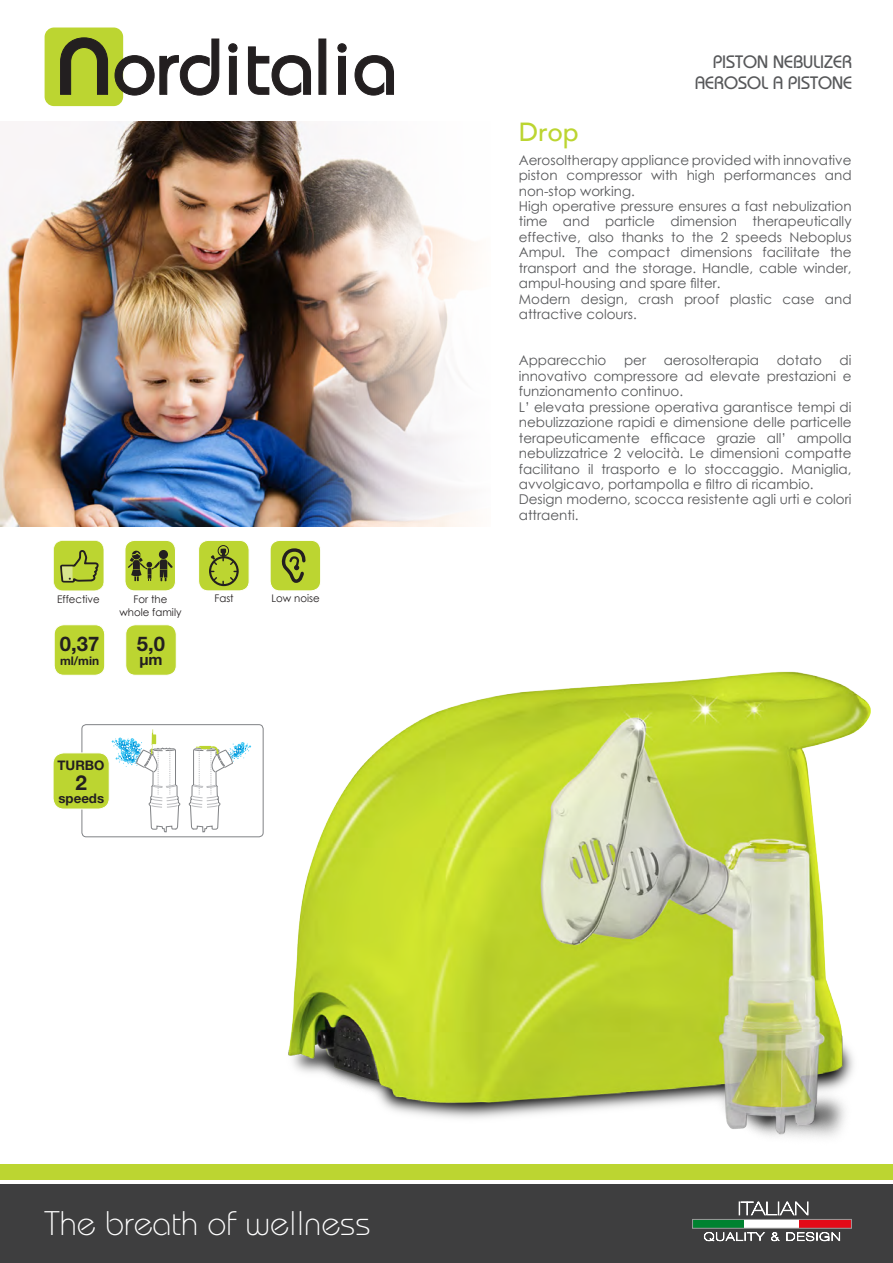
<style>
.page{position:relative;width:893px;height:1263px;background:#fff}
.page>*{position:absolute;margin:0;border:0;box-sizing:border-box;transform-origin:0 0}
.t1{font:300 34.05px "Bauhaus";color:#fff}
.t2{font:500 26.25px "Avenir";color:#bcd531}
.t3{font:700 20.7px "Helvetica Neue";color:#231f20}
.t4{font:700 20.25px "Helvetica Neue";color:#231f20}
.t5{font:500 18px "Bauhaus";color:#57585a}
.t6{font:700 15.45px "Helvetica Neue";color:#231f20}
.t7{font:13.5px/15.5px "Century Gothic";color:#57585a;text-align:justify}
.t8{font:700 13.2px "Helvetica Neue";color:#231f20}
.t9{font:700 11.85px "Helvetica Neue";color:#231f20}
.t10{font:10.5px "Century Gothic";color:#231f20}
.t11{font:2.85px "Avenir";color:#231f20}
</style>
<div class="page">
<div style="left:0;top:1185px;width:893px;height:78px;background:#3e3e3f"></div>
<div style="left:0;top:1164px;width:893px;height:16px;background:#bcd531"></div>
<div style="left:692px;top:1219px;width:53px;height:9px;background:#008230"></div>
<div style="left:744px;top:1219px;width:55px;height:9px;background:#fff"></div>
<div style="left:799px;top:1219px;width:52px;height:9px;background:#e30a17"></div>
<div style="left:692px;top:1219px;width:160px;height:9px;border:1px solid #999"></div>
<svg style="left:739px;top:1201px;width:69px;height:14px"></svg>
<svg style="left:704px;top:1232px;width:136px;height:9px"></svg>
<div style="left:199px;top:541px;width:50px;height:50px;background:#bcd531;border-radius:10px"></div>
<div style="left:198px;top:541px;width:51px;height:50px;border:1px solid #fff;border-radius:10px"></div>
<div style="left:218px;top:545px;width:11px;height:12px;border:1px solid #231f20;border-radius:50%"></div>
<svg style="left:209px;top:548px;width:30px;height:38px"></svg>
<div style="left:270px;top:541px;width:51px;height:50px;background:#bcd531;border-radius:10px"></div>
<div style="left:270px;top:541px;width:51px;height:50px;border:1px solid #fff;border-radius:10px"></div>
<svg style="left:281px;top:548px;width:25px;height:35px"></svg>
<div style="left:125px;top:541px;width:50px;height:50px;background:#bcd531;border-radius:10px"></div>
<div style="left:125px;top:541px;width:51px;height:50px;border:1px solid #fff;border-radius:10px"></div>
<svg style="left:159px;top:550px;width:9px;height:9px"></svg>
<svg style="left:128px;top:552px;width:45px;height:29px"></svg>
<div style="left:54px;top:625px;width:51px;height:50px;background:#bcd531;border-radius:10px"></div>
<div style="left:54px;top:625px;width:51px;height:50px;border:1px solid #fff;border-radius:10px"></div>
<div style="left:126px;top:625px;width:50px;height:50px;background:#bcd531;border-radius:10px"></div>
<div style="left:125px;top:625px;width:52px;height:50px;border:1px solid #fff;border-radius:10px"></div>
<svg style="left:53px;top:541px;width:51px;height:50px;background:#b3c740"></svg>
<img style="left:263px;top:671px;width:608px;height:466px">
<div style="left:82px;top:724px;width:181px;height:113px;border:1px solid #808285;border-radius:4px"></div>
<div style="left:53px;top:753px;width:56px;height:56px;background:#bcd531;border-radius:11px"></div>
<div style="left:53px;top:752px;width:57px;height:57px;border:1px solid #fff;border-radius:11px"></div>
<svg style="left:108px;top:729px;width:72px;height:109px"></svg>
<svg style="left:189px;top:742px;width:65px;height:96px"></svg>
<div style="left:45px;top:28px;width:78px;height:78px;background:#bcd531;border-radius:9px"></div>
<svg style="left:60px;top:37px;width:334px;height:58px"></svg>
<img style="left:0;top:121px;width:476px;height:405px">
<p class="t10" style="left:57px;top:592px;width:44px">Effective</p>
<p class="t11" style="left:64px;top:596px;width:31px">HIGH PERFORMANCE</p>
<p class="t10" style="left:214px;top:591px;width:21px">Fast</p>
<p class="t10" style="left:272px;top:591px;width:50px">Low noise</p>
<p class="t10" style="left:134px;top:592px;width:35px">For the</p>
<p class="t10" style="left:119px;top:605px;width:64px">whole family</p>
<p class="t11" style="left:146px;top:596px;width:11px">FAMILY</p>
<p class="t11" style="left:217px;top:596px;width:15px">VELOCITÀ</p>
<p class="t11" style="left:287px;top:596px;width:18px">SILENZIOSO</p>
<p class="t4" style="left:60px;top:631px;width:41px">0,37</p>
<p class="t9" style="left:60px;top:653px;width:41px">ml/min</p>
<p class="t4" style="left:137px;top:631px;width:30px">5,0</p>
<p class="t6" style="left:139px;top:649px;width:25px">µm</p>
<p class="t8" style="left:57px;top:757px;width:49px">TURBO</p>
<p class="t3" style="left:75px;top:770px;width:13px">2</p>
<p class="t8" style="left:59px;top:790px;width:47px">speeds</p>
<p class="t2" style="left:519px;top:109px;width:62px">Drop</p>
<p class="t5" style="left:713px;top:51px;width:141px">PISTON NEBULIZER</p>
<p class="t5" style="left:695px;top:72px;width:159px">AEROSOL A PISTONE</p>
<p class="t7" style="left:519px;top:152px;width:334px">Aerosoltherapy appliance provided with innovative piston compressor with high performances and non-stop working.</p>
<p class="t7" style="left:519px;top:198px;width:334px">High operative pressure ensures a fast nebulization time and particle dimension therapeutically effective, also thanks to the 2 speeds Neboplus Ampul. The compact dimensions facilitate the transport and the storage. Handle, cable winder, ampul-housing and spare filter.</p>
<p class="t7" style="left:519px;top:291px;width:334px">Modern design, crash proof plastic case and attractive colours.</p>
<p class="t7" style="left:519px;top:353px;width:89px">Apparecchio</p>
<p class="t7" style="left:624px;top:353px;width:24px">per</p>
<p class="t7" style="left:664px;top:353px;width:97px">aerosolterapia</p>
<p class="t7" style="left:777px;top:353px;width:47px">dotato</p>
<p class="t7" style="left:519px;top:353px;width:334px;text-indent:321px">di innovativo compressore ad elevate prestazioni e funzionamento continuo.</p>
<p class="t7" style="left:519px;top:399px;width:334px">L’ elevata pressione operativa garantisce tempi di nebulizzazione rapidi e dimensione delle particelle terapeuticamente efficace grazie all’ ampolla nebulizzatrice 2 velocità. Le dimensioni compatte facilitano il trasporto e lo stoccaggio. Maniglia, avvolgicavo, portampolla e filtro di ricambio.</p>
<p class="t7" style="left:519px;top:492px;width:334px">Design moderno, scocca resistente agli urti e colori attraenti.</p>
<p class="t1" style="left:45px;top:1203px;width:327px">The breath of wellness</p>
</div>
